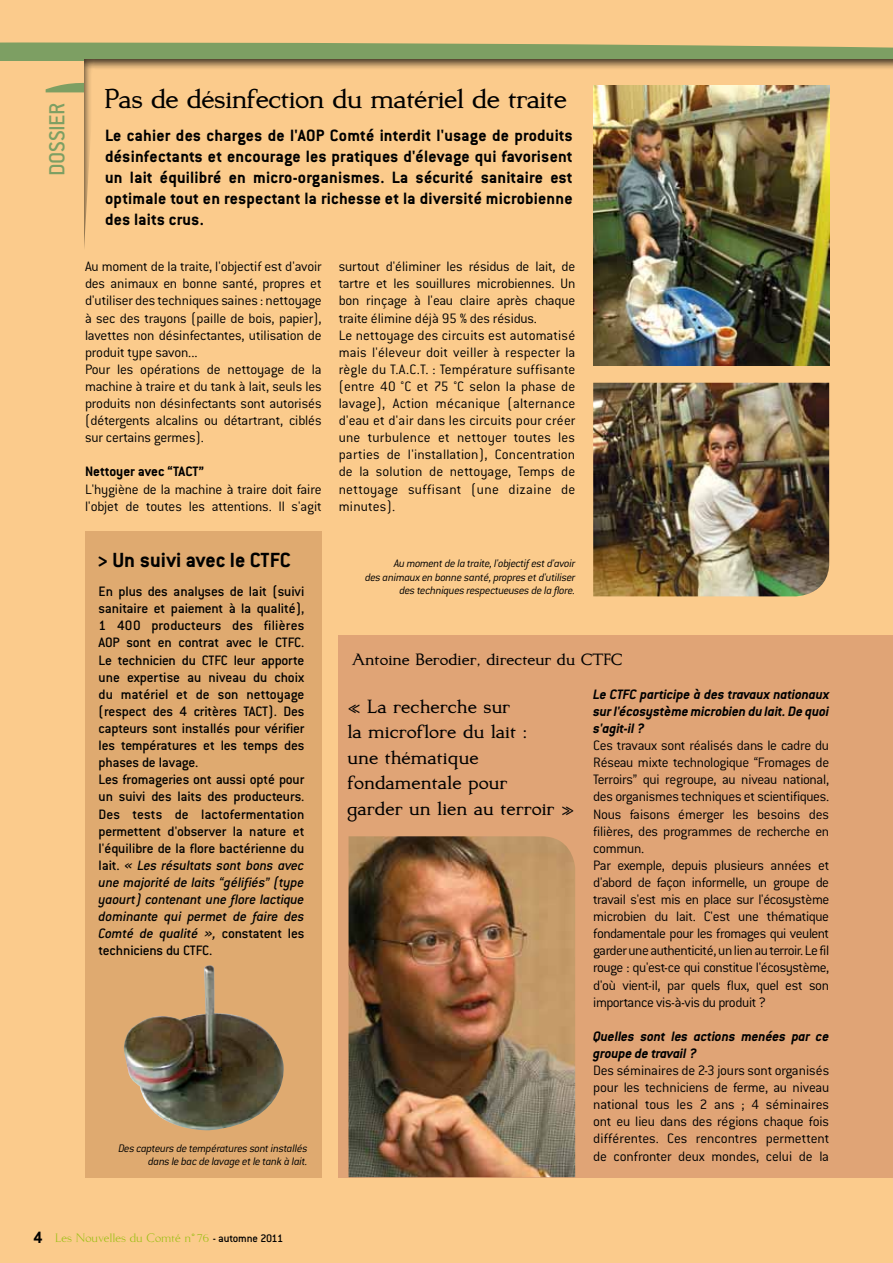
<style>
.page{position:relative;width:893px;height:1263px;background:#fbcb8c}
.page>*{position:absolute;margin:0;border:0;box-sizing:border-box;transform-origin:0 0}
.t1{font:700 30px "Kurosawa Serif";letter-spacing:-.02em;color:#000}
.t2{font:500 24px "Conduit ITC";color:#7d9f63}
.t3{font:700 22.5px "Conduit ITC";color:#000}
.t4{font:700 21px/25.5px "Kurosawa Serif";color:#000}
.t5{font:700 18px/21px "Conduit ITC";letter-spacing:.01em;color:#000;text-align:justify}
.t6{font:700 18px "Kurosawa Serif";color:#000}
.t7{font:300 15px/17.1px "Conduit ITC";letter-spacing:-.01em;color:#000}
.t8{font:500 15px/17.1px "Conduit ITC";letter-spacing:-.01em;color:#000}
.t9{font:italic 700 15px/17.1px "Conduit ITC";letter-spacing:-.01em;color:#000;text-align:justify}
.t10{font:700 15px "Conduit ITC";color:#000}
.t11{font:13.5px "Kurosawa Serif";color:#97bf0d}
.t12{font:italic 300 12px/13.5px "Conduit ITC";letter-spacing:-.03em;color:#000;text-align:right}
.s1{font-style:italic}
.s2{font-family:"Conduit ITC";font-weight:700;font-size:18px;color:#000}
.s3{font-family:"Conduit ITC";font-weight:500;font-size:12px;color:#000}
</style>
<div class="page">
<svg style="left:46px;top:83px;width:37px;height:9px"></svg>
<svg style="left:0;top:42px;width:893px;height:19px;background:#8ca467"></svg>
<div style="left:83px;top:59px;width:810px;height:195px;background:#000;opacity:.75"></div>
<svg style="left:83px;top:80px;width:810px;height:196px"></svg>
<img style="left:593px;top:383px;width:236px;height:213px">
<img style="left:593px;top:85px;width:236px;height:281px">
<div style="left:85px;top:531px;width:236px;height:647px;background:#dfaa70"></div>
<div style="left:339px;top:636px;width:554px;height:542px;background:#e0a476"></div>
<img style="left:124px;top:965px;width:160px;height:165px">
<img style="left:349px;top:836px;width:226px;height:341px">
<h2 class="t2" style="left:43px;top:176px;width:72px;rotate:-90deg">dossier</h2>
<h1 class="t1" style="left:104px;top:82px;width:464px">Pas de désinfection du matériel de traite</h1>
<p class="t5" style="left:105px;top:125px;width:469px">Le cahier des charges de l'AOP Comté interdit l'usage de produits désinfectants et encourage les pratiques d'élevage qui favorisent un lait équilibré en micro-organismes. La sécurité sanitaire est optimale tout en respectant la richesse et la diversité microbienne des laits crus.</p>
<p class="t7" style="left:85px;top:258px;width:238px">Au moment de la traite, l'objectif est d'avoir des animaux en bonne santé, propres et d'utiliser des techniques saines : nettoyage à sec des trayons (paille de bois, papier), lavettes non désinfectantes, utilisation de produit type savon...<br>Pour les opérations de nettoyage de la machine à traire et du tank à lait, seuls les produits non désinfectants sont autorisés (détergents alcalins ou détartrant, ciblés sur certains germes).</p>
<p class="t10" style="left:85px;top:463px;width:121px">Nettoyer avec “TACT”</p>
<p class="t7" style="left:85px;top:480px;width:238px">L'hygiène de la machine à traire doit faire l'objet de toutes les attentions. Il s'agit</p>
<h3 class="t3" style="left:97px;top:547px;width:196px">&gt; Un suivi avec le CTFC</h3>
<p class="t8" style="left:99px;top:583px;width:207px">En plus des analyses de lait (suivi sanitaire et paiement à la qualité), 1 400 producteurs des filières AOP sont en contrat avec le CTFC.<br>Le technicien du CTFC leur apporte une expertise au niveau du choix du matériel et de son nettoyage (respect des 4 critères TACT). Des capteurs sont installés pour vérifier les températures et les temps des phases de lavage.<br>Les fromageries ont aussi opté pour un suivi des laits des producteurs.<br>Des tests de lactofermentation permettent d'observer la nature et l'équilibre de la flore bactérienne du lait. <span class="s1">« Les résultats sont bons avec une majorité de laits “gélifiés” (type yaourt) contenant une flore lactique dominante qui permet de faire des Comté de qualité »,</span> constatent les techniciens du CTFC.</p>
<p class="t12" style="left:118px;top:1141px;width:191px">Des capteurs de températures sont installés dans le bac de lavage et le tank à lait.</p>
<p class="t7" style="left:339px;top:258px;width:238px">surtout d'éliminer les résidus de lait, de tartre et les souillures microbiennes. Un bon rinçage à l'eau claire après chaque traite élimine déjà 95 % des résidus.<br>Le nettoyage des circuits est automatisé mais l'éleveur doit veiller à respecter la règle du T.A.C.T. : Température suffisante (entre 40 °C et 75 °C selon la phase de lavage), Action mécanique (alternance d'eau et d'air dans les circuits pour créer une turbulence et nettoyer toutes les parties de l'installation), Concentration de la solution de nettoyage, Temps de nettoyage suffisant (une dizaine de minutes).</p>
<p class="t12" style="left:365px;top:557px;width:212px">Au moment de la traite, l'objectif est d'avoir<br>des animaux en bonne santé, propres et d'utiliser des techniques respectueuses de la flore.</p>
<p class="t6" style="left:352px;top:650px;width:272px">Antoine Berodier, directeur du CTFC</p>
<h3 class="t4" style="left:347px;top:694px;width:228px">« La recherche sur<br>la microflore du lait :<br>une thématique fondamentale pour<br>garder un lien au terroir »</h3>
<p class="t9" style="left:593px;top:685px;width:238px">Le CTFC participe à des travaux nationaux sur l'écosystème microbien du lait. De quoi s'agit-il ?</p>
<p class="t7" style="left:593px;top:737px;width:238px">Ces travaux sont réalisés dans le cadre du Réseau mixte technologique “Fromages de Terroirs” qui regroupe, au niveau national, des organismes techniques et scientifiques.<br>Nous faisons émerger les besoins des filières, des programmes de recherche en commun.<br>Par exemple, depuis plusieurs années et d'abord de façon informelle, un groupe de travail s'est mis en place sur l'écosystème microbien du lait. C'est une thématique fondamentale pour les fromages qui veulent garder une authenticité, un lien au terroir. Le fil rouge : qu'est-ce qui constitue l'écosystème, d'où vient-il, par quels flux, quel est son importance vis-à-vis du produit ?</p>
<p class="t9" style="left:593px;top:1027px;width:238px">Quelles sont les actions menées par ce groupe de travail ?</p>
<p class="t7" style="left:593px;top:1062px;width:238px;text-align:justify">Des séminaires de 2-3 jours sont organisés pour les techniciens de ferme, au niveau national tous les 2 ans ; 4 séminaires ont eu lieu dans des régions chaque fois différentes. Ces rencontres permettent de confronter deux mondes, celui de la</p>
<p class="t11" style="left:33px;top:1231px;width:251px"><span class="s2">4</span> Les Nouvelles du Comté n° 76 <span class="s3">- automne 2011</span></p>
</div>
